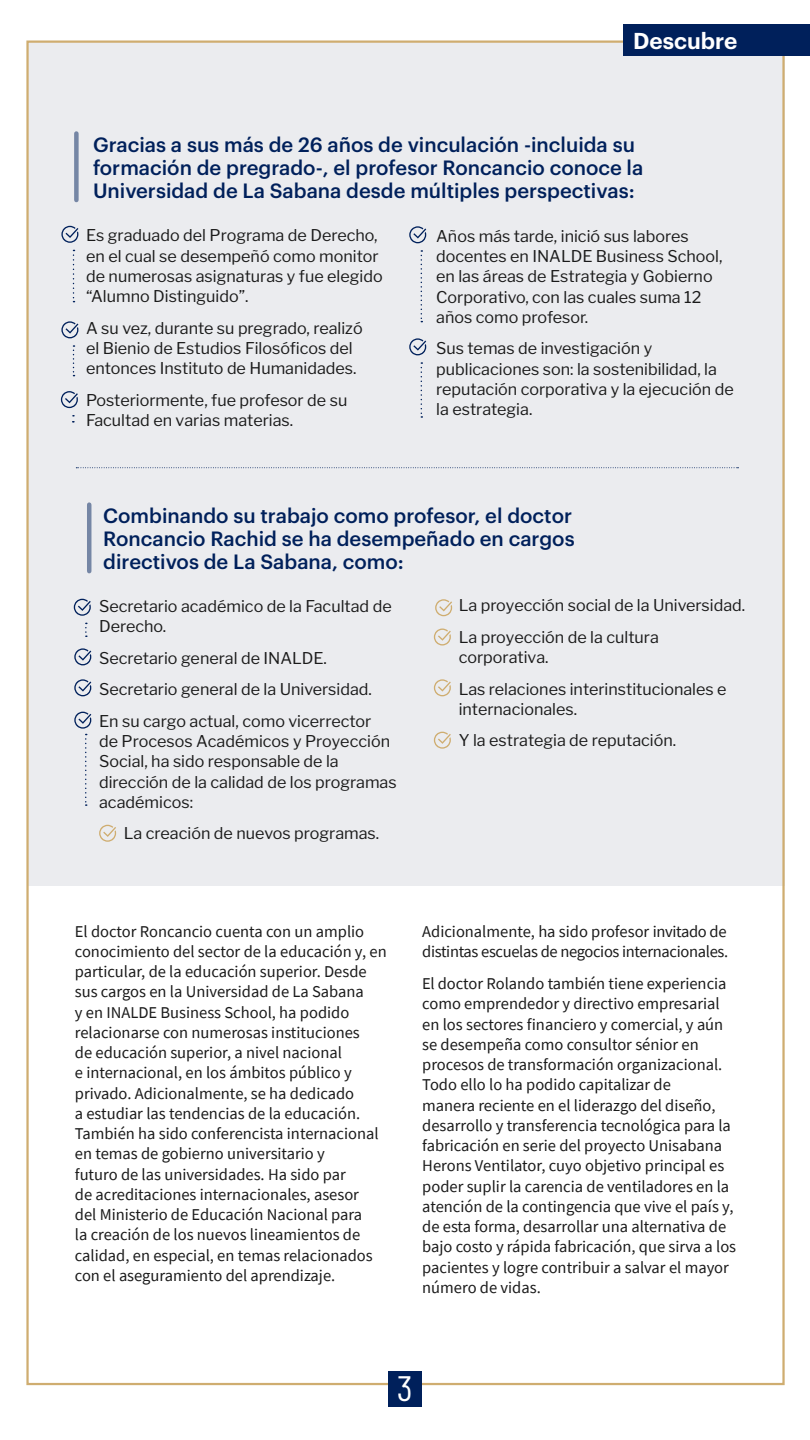
<style>
.page{position:relative;width:810px;height:1440px;background:#fff}
.page>*{position:absolute;margin:0;border:0;box-sizing:border-box;transform-origin:0 0}
.t1{font:35.25px "Barlow Condensed";color:#fff}
.t2{font:600 22.5px "Graphik";color:#fff}
.t3{font:500 20.25px/23.2px "Graphik";color:#00205b}
.t4{font:16.5px/20.2px "Source Sans Pro";color:#1a1a1a}
.t5{font:16.5px/20.2px "Source Sans Pro";letter-spacing:-.02em;color:#1a1a1a}
.t6{font:16.12px/20.2px "Libre Franklin";color:#1a1a1a}
</style>
<div class="page">
<div style="left:27px;top:43px;width:758px;height:843px;background:#ebecef"></div>
<div style="left:624px;top:25px;width:186px;height:31px;background:#00205b"></div>
<div style="left:388px;top:1371px;width:34px;height:36px;background:#00205b"></div>
<svg style="left:73px;top:250px;width:2px;height:52px"></svg>
<svg style="left:421px;top:362px;width:1px;height:56px"></svg>
<svg style="left:73px;top:345px;width:2px;height:31px"></svg>
<svg style="left:421px;top:250px;width:1px;height:72px"></svg>
<svg style="left:61px;top:226px;width:17px;height:17px"></svg>
<svg style="left:409px;top:338px;width:17px;height:17px"></svg>
<svg style="left:61px;top:321px;width:17px;height:17px"></svg>
<svg style="left:409px;top:226px;width:17px;height:17px"></svg>
<svg style="left:61px;top:391px;width:17px;height:17px"></svg>
<svg style="left:85px;top:623px;width:2px;height:14px"></svg>
<svg style="left:74px;top:599px;width:17px;height:17px"></svg>
<svg style="left:74px;top:648px;width:17px;height:17px"></svg>
<svg style="left:74px;top:679px;width:17px;height:17px"></svg>
<svg style="left:99px;top:825px;width:17px;height:17px"></svg>
<svg style="left:435px;top:599px;width:17px;height:17px"></svg>
<svg style="left:434px;top:629px;width:17px;height:17px"></svg>
<svg style="left:434px;top:679px;width:17px;height:17px"></svg>
<svg style="left:434px;top:732px;width:17px;height:17px"></svg>
<svg style="left:74px;top:712px;width:17px;height:94px"></svg>
<div style="left:74px;top:134px;width:5px;height:66px;background:#7586a5"></div>
<hr style="left:87px;top:505px;width:4px;height:66px;background:#7586a5">
<svg style="left:76px;top:467px;width:662px;height:1px"></svg>
<h2 class="t2" style="left:633px;top:24px;width:106px">Descubre</h2>
<p class="t3" style="left:93px;top:131px;width:552px">Gracias a sus más de 26 años de vinculación -incluida su formación de pregrado-, el profesor Roncancio conoce la<br>Universidad de La Sabana desde múltiples perspectivas:</p>
<p class="t6" style="left:86px;top:225px;width:298px">Es graduado del Programa de Derecho, en el cual se desempeñó como monitor de numerosas asignaturas y fue elegido “Alumno Distinguido”.</p>
<p class="t6" style="left:86px;top:318px;width:278px">A su vez, durante su pregrado, realizó el Bienio de Estudios Filosóficos del entonces Instituto de Humanidades.</p>
<p class="t6" style="left:86px;top:390px;width:263px">Posteriormente, fue profesor de su<br>Facultad en varias materias.</p>
<p class="t6" style="left:436px;top:226px;width:288px">Años más tarde, inició sus labores docentes en INALDE Business School, en las áreas de Estrategia y Gobierno<br>Corporativo, con las cuales suma 12 años como profesor.</p>
<p class="t6" style="left:436px;top:338px;width:299px">Sus temas de investigación y publicaciones son: la sostenibilidad, la reputación corporativa y la ejecución de la estrategia.</p>
<p class="t3" style="left:103px;top:502px;width:473px">Combinando su trabajo como profesor, el doctor<br>Roncancio Rachid se ha desempeñado en cargos directivos de La Sabana, como:</p>
<p class="t6" style="left:99px;top:596px;width:294px">Secretario académico de la Facultad de<br>Derecho.</p>
<p class="t6" style="left:99px;top:642px;width:274px;line-height:31.5px">Secretario general de INALDE.<br>Secretario general de la Universidad.<br>En su cargo actual, como vicerrector</p>
<p class="t6" style="left:99px;top:731px;width:299px">de Procesos Académicos y Proyección<br>Social, ha sido responsable de la dirección de la calidad de los programas académicos:</p>
<p class="t6" style="left:124px;top:823px;width:257px">La creación de nuevos programas.</p>
<p class="t6" style="left:459px;top:590px;width:288px;line-height:31.5px">La proyección social de la Universidad.<br>La proyección de la cultura</p>
<p class="t6" style="left:459px;top:642px;width:269px;line-height:31.5px">corporativa.<br>Las relaciones interinstitucionales e</p>
<p class="t6" style="left:459px;top:693px;width:219px;line-height:31.5px">internacionales.<br>Y la estrategia de reputación.</p>
<p class="t4" style="left:75px;top:921px;width:313px">El doctor Roncancio cuenta con un amplio conocimiento del sector de la educación y, en particular, de la educación superior. Desde sus cargos en la Universidad de La Sabana<br>y en INALDE Business School, ha podido relacionarse con numerosas instituciones<br>de educación superior, a nivel nacional<br>e internacional, en los ámbitos público y privado. Adicionalmente, se ha dedicado<br>a estudiar las tendencias de la educación.<br>También ha sido conferencista internacional en temas de gobierno universitario y<br>futuro de las universidades. Ha sido par<br>de acreditaciones internacionales, asesor<br>del Ministerio de Educación Nacional para<br>la creación de los nuevos lineamientos de calidad, en especial, en temas relacionados con el aseguramiento del aprendizaje.</p>
<p class="t5" style="left:422px;top:921px;width:307px">Adicionalmente, ha sido profesor invitado de distintas escuelas de negocios internacionales.</p>
<p class="t4" style="left:422px;top:973px;width:315px">El doctor Rolando también tiene experiencia como emprendedor y directivo empresarial en los sectores financiero y comercial, y aún se desempeña como consultor sénior en procesos de transformación organizacional.<br>Todo ello lo ha podido capitalizar de<br>manera reciente en el liderazgo del diseño, desarrollo y transferencia tecnológica para la fabricación en serie del proyecto Unisabana Herons Ventilator, cuyo objetivo principal es poder suplir la carencia de ventiladores en la atención de la contingencia que vive el país y, de esta forma, desarrollar una alternativa de bajo costo y rápida fabricación, que sirva a los pacientes y logre contribuir a salvar el mayor número de vidas.</p>
<h1 class="t1" style="left:397px;top:1367px;width:17px">3</h1>
</div>
